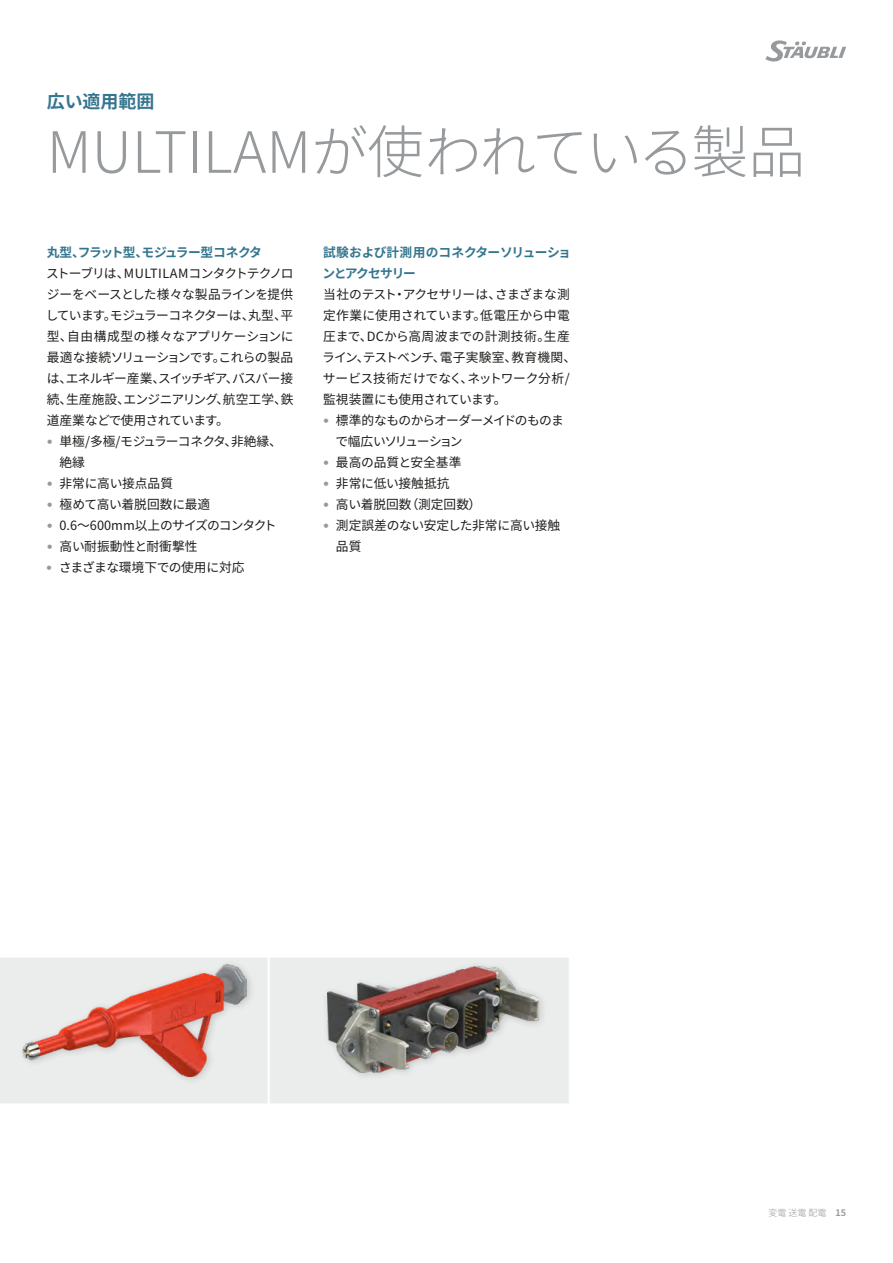
<style>
.page{position:relative;width:893px;height:1263px;background:#fff}
.page>*{position:absolute;margin:0;border:0;box-sizing:border-box;transform-origin:0 0}
.Headline-BIG_Inside_EN{font:300 57px "Noto Sans CJ Kjp";color:#979a9c}
.Capture_Kicker_Inside_EN{font:700 18px "Noto Sans CJ Kjp";color:#35768f}
.RunningText_Inside_EN{font:12.75px/21px "Noto Sans CJ Kjp";letter-spacing:-.02em;color:#1d1d1b}
.SubHeadRunningText_Inside_EN{font:700 12.75px/21px "Noto Sans CJ Kjp";letter-spacing:-.05em;color:#35768f}
.RunningText_Inside_EN-2{font:12.75px "Noto Sans CJ Kjp";color:#1d1d1b}
.RunningText_Inside_EN-3{font:12.75px/21px "Noto Sans CJ Kjp";letter-spacing:-.065em;color:#1d1d1b}
.RunningText_Inside_EN-4{font:12.75px "Noto Sans CJ Kjp";letter-spacing:-.05em;color:#1d1d1b}
.t1{font:300 9px "Noto Sans CJ Kjp";color:#979a9c}
.s1{font-family:"Helvetica Neue LTW1 G";font-weight:300;font-size:12px;color:#979a9c}
.s2{font-weight:700}
</style>
<div class="page">
<svg style="left:765px;top:40px;width:81px;height:22px"></svg>
<div style="left:0;top:958px;width:569px;height:145px;background:#ebecec"></div>
<div style="left:17px;top:959px;width:239px;height:127px;background:#ebecec"></div>
<img style="left:23px;top:964px;width:223px;height:112px">
<div style="left:322px;top:961px;width:226px;height:121px;background:#ebecec"></div>
<img style="left:327px;top:966px;width:211px;height:106px">
<p class="Capture_Kicker_Inside_EN" style="left:47px;top:91px;width:109px">広い適用範囲</p>
<p class="Headline-BIG_Inside_EN" style="left:47px;top:120px;width:760px">MULTILAMが使われている製品</p>
<p class="SubHeadRunningText_Inside_EN" style="left:47px;top:242px;width:217px">丸型、フラット型、モジュラー型コネクタ</p>
<p class="RunningText_Inside_EN" style="left:46px;top:263px;width:249px;text-align:justify">ストーブリは、MULTILAMコンタクトテクノロジーをベースとした様々な製品ラインを提供しています。モジュラーコネクターは、丸型、平型、自由構成型の様々なアプリケーションに最適な接続ソリューションです。これらの製品は、エネルギー産業、スイッチギア、バスバー接続、生産施設、エンジニアリング、航空工学、鉄道産業などで使用されています。</p>
<p class="RunningText_Inside_EN" style="left:60px;top:431px;width:224px;text-indent:-13px"><span class="s1">•</span> 単極/多極/モジュラーコネクタ、非絶縁、絶縁</p>
<p class="RunningText_Inside_EN" style="left:47px;top:473px;width:128px"><span class="s1">•</span> 非常に高い接点品質</p>
<p class="RunningText_Inside_EN" style="left:47px;top:494px;width:165px"><span class="s1">•</span> 極めて高い着脱回数に最適</p>
<p class="RunningText_Inside_EN-4" style="left:47px;top:518px;width:231px"><span class="s1">•</span> 0.6～600mm以上のサイズのコンタクト</p>
<p class="RunningText_Inside_EN-2" style="left:47px;top:539px;width:152px"><span class="s1">•</span> 高い耐振動性と耐衝撃性</p>
<p class="RunningText_Inside_EN" style="left:46px;top:557px;width:200px"><span class="s1">•</span> さまざまな環境下での使用に対応</p>
<p class="SubHeadRunningText_Inside_EN" style="left:323px;top:242px;width:250px">試験および計測用のコネクターソリューションとアクセサリー</p>
<p class="RunningText_Inside_EN" style="left:322px;top:284px;width:255px">当社のテスト・アクセサリーは、さまざまな測定作業に使用されています。低電圧から中電圧まで、DCから高周波までの計測技術。生産ライン、テストベンチ、電子実験室、教育機関、サービス技術だけでなく、ネットワーク分析/監視装置にも使用されています。</p>
<p class="RunningText_Inside_EN-3" style="left:335px;top:410px;width:230px;text-indent:-12px"><span class="s1">•</span> 標準的なものからオーダーメイドのものまで幅広いソリューション</p>
<p class="RunningText_Inside_EN-2" style="left:323px;top:455px;width:140px"><span class="s1">•</span> 最高の品質と安全基準</p>
<p class="RunningText_Inside_EN" style="left:323px;top:473px;width:128px"><span class="s1">•</span> 非常に低い接触抵抗</p>
<p class="RunningText_Inside_EN-2" style="left:323px;top:497px;width:160px"><span class="s1">•</span> 高い着脱回数（測定回数）</p>
<p class="RunningText_Inside_EN" style="left:336px;top:515px;width:226px;text-indent:-13px"><span class="s1">•</span> 測定誤差のない安定した非常に高い接触品質</p>
<p class="t1" style="left:769px;top:1208px;width:79px">変電 送電 配電 <span class="s2">15</span></p>
</div>
